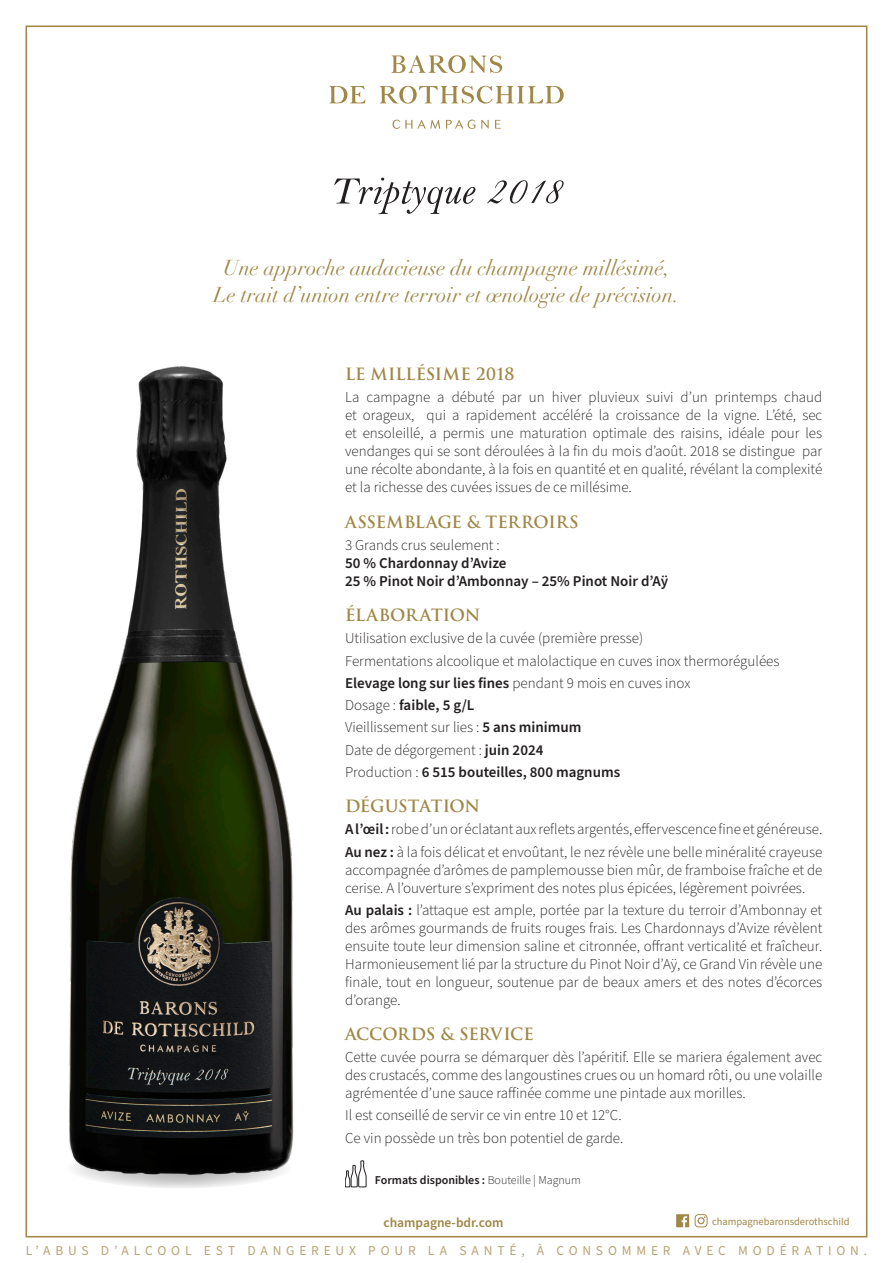
<style>
.page{position:relative;width:893px;height:1263px;background:#fff}
.page>*{position:absolute;margin:0;border:0;box-sizing:border-box;transform-origin:0 0}
.t1{font:italic 21px "Didot";color:#a08746}
.t2{font:700 16.5px "Trajan Pro";letter-spacing:-.01em;color:#a08746}
.t3{font:300 15px/18px "Source Sans Pro";color:#231f20;text-align:justify}
.t4{font:600 15px "Source Sans Pro";color:#231f20}
.t5{font:13.5px "Source Sans Pro";letter-spacing:.355em;color:#b7a474}
.t6{font:600 13.5px "Source Sans Pro";color:#a08746}
.t7{font:600 12px "Source Sans Pro";color:#231f20}
.t8{font:10.5px "Source Sans Pro";color:#a08746}
.s1{font-weight:300}
.s2{font-weight:600}
</style>
<div class="page">
<svg style="left:345px;top:1161px;width:21px;height:26px"></svg>
<svg style="left:676px;top:1214px;width:13px;height:13px"></svg>
<svg style="left:695px;top:1214px;width:12px;height:13px"></svg>
<svg style="left:393px;top:120px;width:47px;height:9px"></svg>
<svg style="left:446px;top:120px;width:29px;height:9px"></svg>
<svg style="left:481px;top:120px;width:8px;height:9px"></svg>
<svg style="left:495px;top:120px;width:6px;height:9px"></svg>
<svg style="left:329px;top:86px;width:36px;height:17px"></svg>
<svg style="left:380px;top:86px;width:184px;height:18px"></svg>
<svg style="left:391px;top:55px;width:111px;height:18px"></svg>
<img style="left:69px;top:366px;width:225px;height:822px">
<svg style="left:334px;top:178px;width:141px;height:36px"></svg>
<svg style="left:487px;top:180px;width:77px;height:23px"></svg>
<p class="t1" style="left:223px;top:254px;width:448px">Une approche audacieuse du champagne millésimé,</p>
<p class="t1" style="left:213px;top:281px;width:467px">Le trait d’union entre terroir et œnologie de précision.</p>
<p class="t2" style="left:345px;top:364px;width:171px">LE MILLÉSIME 2018</p>
<p class="t3" style="left:345px;top:389px;width:479px">La campagne a débuté par un hiver pluvieux suivi d’un printemps chaud et orageux, qui a rapidement accéléré la croissance de la vigne. L’été, sec et ensoleillé, a permis une maturation optimale des raisins, idéale pour les vendanges qui se sont déroulées à la fin du mois d’août. 2018 se distingue par une récolte abondante, à la fois en quantité et en qualité, révélant la complexité et la richesse des cuvées issues de ce millésime.</p>
<p class="t2" style="left:345px;top:511px;width:235px">ASSEMBLAGE &amp; TERROIRS</p>
<p class="t3" style="left:345px;top:536px;width:156px">3 Grands crus seulement :</p>
<p class="t4" style="left:345px;top:553px;width:163px">50 % Chardonnay d’Avize</p>
<p class="t4" style="left:345px;top:571px;width:325px">25 % Pinot Noir d’Ambonnay – 25% Pinot Noir d’Aÿ</p>
<p class="t2" style="left:345px;top:605px;width:137px">ÉLABORATION</p>
<p class="t3" style="left:345px;top:630px;width:300px">Utilisation exclusive de la cuvée (première presse)</p>
<p class="t3" style="left:345px;top:652px;width:436px">Fermentations alcoolique et malolactique en cuves inox thermorégulées</p>
<p class="t4" style="left:345px;top:673px;width:347px">Elevage long sur lies fines <span class="s1">pendant 9 mois en cuves inox</span></p>
<p class="t4" style="left:345px;top:695px;width:131px"><span class="s1">Dosage :</span> faible, 5 g/L</p>
<p class="t3" style="left:345px;top:719px;width:238px">Vieillissement sur lies : <span class="s2">5 ans minimum</span></p>
<p class="t3" style="left:345px;top:741px;width:200px">Date de dégorgement : <span class="s2">juin 2024</span></p>
<p class="t4" style="left:345px;top:762px;width:277px"><span class="s1">Production :</span> 6 515 bouteilles, 800 magnums</p>
<p class="t2" style="left:345px;top:796px;width:137px">DÉGUSTATION</p>
<p class="t3" style="left:345px;top:821px;width:479px"><span class="s2">A l’œil :</span> robe d’un or éclatant aux reflets argentés, effervescence fine et généreuse.</p>
<p class="t3" style="left:345px;top:843px;width:479px"><span class="s2">Au nez :</span> à la fois délicat et envoûtant, le nez révèle une belle minéralité crayeuse accompagnée d’arômes de pamplemousse bien mûr, de framboise fraîche et de cerise. A l’ouverture s’expriment des notes plus épicées, légèrement poivrées.</p>
<p class="t3" style="left:345px;top:901px;width:479px"><span class="s2">Au palais :</span> l’attaque est ample, portée par la texture du terroir d’Ambonnay et des arômes gourmands de fruits rouges frais. Les Chardonnays d’Avize révèlent ensuite toute leur dimension saline et citronnée, offrant verticalité et fraîcheur.<br>Harmonieusement lié par la structure du Pinot Noir d’Aÿ, ce Grand Vin révèle une finale, tout en longueur, soutenue par de beaux amers et des notes d’écorces d’orange.</p>
<p class="t2" style="left:345px;top:1024px;width:190px">ACCORDS &amp; SERVICE</p>
<p class="t3" style="left:345px;top:1049px;width:479px">Cette cuvée pourra se démarquer dès l’apéritif. Elle se mariera également avec des crustacés, comme des langoustines crues ou un homard rôti, ou une volaille agrémentée d’une sauce raffinée comme une pintade aux morilles.</p>
<p class="t3" style="left:345px;top:1107px;width:278px">Il est conseillé de servir ce vin entre 10 et 12°C.</p>
<p class="t3" style="left:345px;top:1129px;width:280px">Ce vin possède un très bon potentiel de garde.</p>
<p class="t7" style="left:375px;top:1172px;width:208px">Formats disponibles : <span class="s1">Bouteille | Magnum</span></p>
<p class="t6" style="left:383px;top:1214px;width:122px">champagne-bdr.com</p>
<p class="t8" style="left:712px;top:1214px;width:139px">champagnebaronsderothschild</p>
<p class="t5" style="left:26px;top:1242px;width:843px">L’ABUS D’ALCOOL EST DANGEREUX POUR LA SANTÉ, À CONSOMMER AVEC MODÉRATION.</p>
</div>
